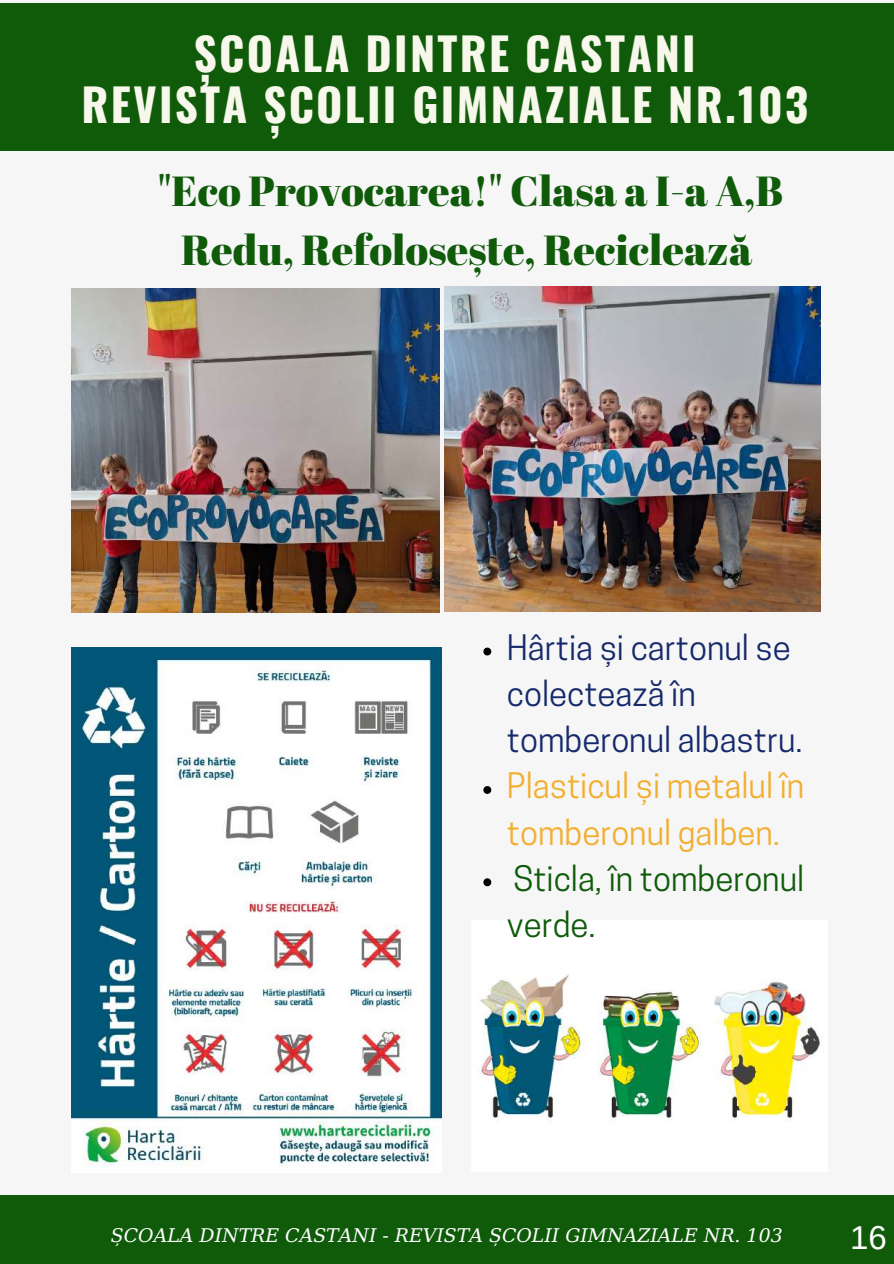
<style>
.page{position:relative;width:894px;height:1264px;background:#fff}
.page>*{position:absolute;margin:0;border:0;box-sizing:border-box;transform-origin:0 0}
.t1{font:700 45px/50.7px "Oswald";letter-spacing:.05em;color:#f7f7eb;text-align:center}
.t2{font:42px/58.5px "Abril Fatface";color:#0f5b0a;text-align:center}
.t3{font:33px/46.2px "Cooper Hewitt";color:#16296b}
.t4{font:33px/46.2px "Cooper Hewitt";color:#f2ae2f}
.t5{font:33px/46.2px "Cooper Hewitt";color:#0f5b0a}
.t6{font:33px "Arimo";color:#fff}
.t7{font:italic 18.9px "DejaVu Serif";color:#fff}
</style>
<div class="page">
<div style="left:0;top:0;width:893px;height:1263px;background:#f6f6f6"></div>
<div style="left:0;top:3px;width:893px;height:147px;background:#0f5b0a"></div>
<div style="left:0;top:1194px;width:893px;height:69px;background:#0f5b0a"></div>
<img style="left:71px;top:288px;width:368px;height:324px">
<img style="left:444px;top:287px;width:376px;height:325px">
<img style="left:71px;top:648px;width:370px;height:519px">
<img style="left:480px;top:975px;width:340px;height:143px">
<svg style="left:483px;top:647px;width:8px;height:8px"></svg>
<svg style="left:483px;top:786px;width:8px;height:8px"></svg>
<svg style="left:483px;top:878px;width:8px;height:8px"></svg>
<p class="t1" style="left:81px;top:27px;width:728px">ȘCOALA DINTRE CASTANI<br>REVISTA ȘCOLII GIMNAZIALE NR.103</p>
<p class="t2" style="left:157px;top:161px;width:627px">"Eco Provocarea!" Clasa a I-a A,B<br>Redu, Refolosește, Reciclează</p>
<p class="t3" style="left:506px;top:628px;width:297px">Hârtia și cartonul se colectează în tomberonul albastru.</p>
<p class="t4" style="left:506px;top:767px;width:299px">Plasticul și metalul în tomberonul galben.</p>
<p class="t5" style="left:506px;top:859px;width:299px">Sticla, în tomberonul verde.</p>
<p class="t7" style="left:111px;top:1224px;width:673px">ȘCOALA DINTRE CASTANI - REVISTA ȘCOLII GIMNAZIALE NR. 103</p>
<p class="t6" style="left:850px;top:1219px;width:38px">16</p>
</div>
